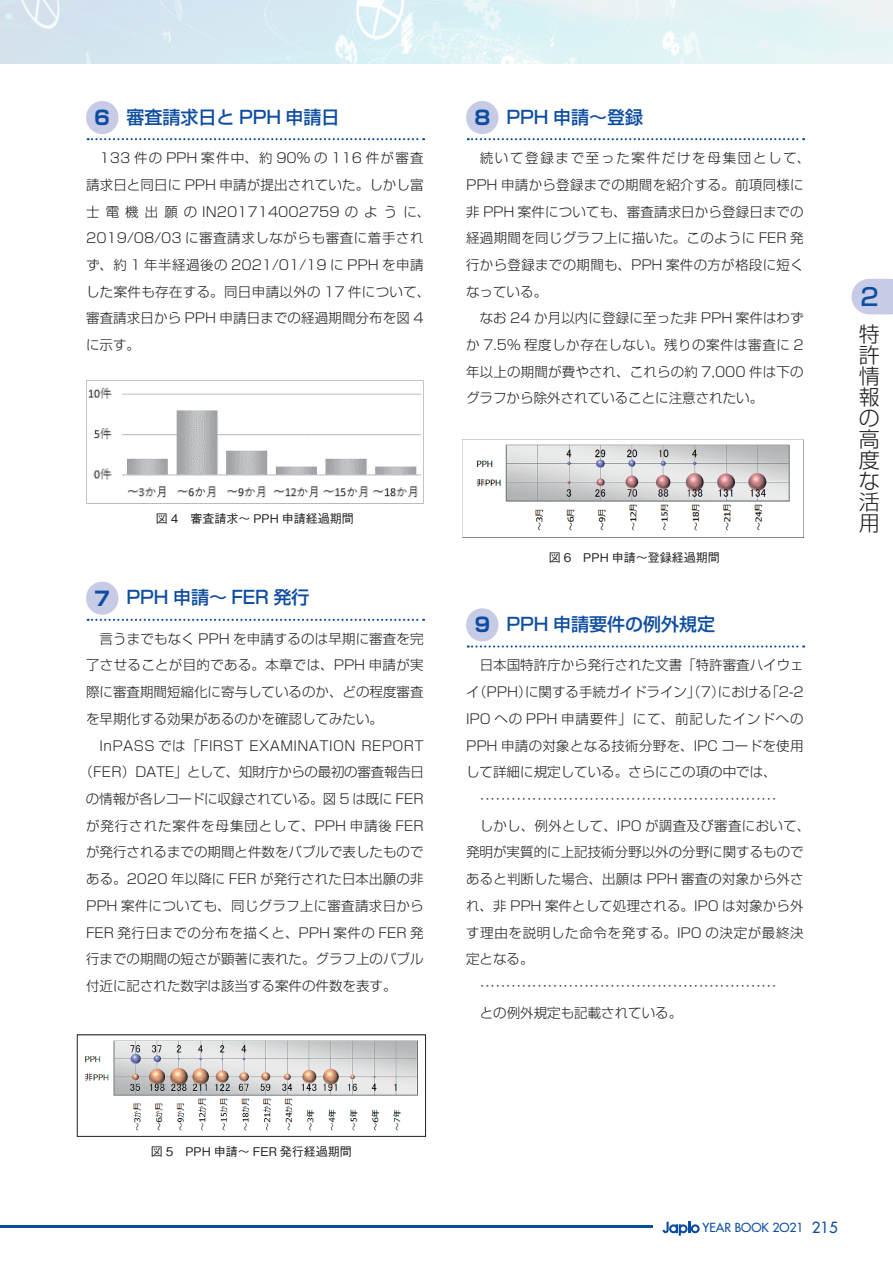
<style>
.page{position:relative;width:893px;height:1263px;background:#fff}
.page>*{position:absolute;margin:0;border:0;box-sizing:border-box;transform-origin:0 0}
.t1{font:500 24px "Shin Go Pr 5";color:#0d4da1}
.t2{font:300 21px/21px "Shin Go Pro";color:#231f20;text-align:justify}
.t3{font:500 18px "Shin Go Pro";color:#0d4da1}
.t4{font:300 13.5px/26.7px "Shin Go Pr 5";letter-spacing:.01em;color:#231f20}
.t5{font:300 13.5px "Shin Go Pr 5";letter-spacing:-.02em;color:#231f20}
.t6{font:300 13.5px "Shin Go Pr 5";letter-spacing:.065em;color:#231f20}
.t7{font:300 13.5px "Shin Go Pr 5";letter-spacing:.03em;color:#231f20}
.t8{font:300 13.5px "Shin Go Pr 5";letter-spacing:.035em;color:#231f20}
.t9{font:300 13.5px "Shin Go Pr 5";letter-spacing:.05em;color:#231f20}
.t10{font:500 12.15px "Futura Std";color:#0d4da1}
.t11{font:500 12px "Gothic BBB Pro";color:#231f20}
.s1{font-family:"Shin Go Pr 5";font-weight:700;font-size:19.5px}
.s2{font-size:15px}
</style>
<div class="page">
<svg style="left:662px;top:1222px;width:38px;height:14px"></svg>
<img style="left:0;top:0;width:893px;height:64px">
<hr style="left:0;top:1225px;width:653px;height:3px;background:#0d4da1">
<svg style="left:851px;top:279px;width:42px;height:35px"></svg>
<svg style="left:468px;top:138px;width:336px;height:2px"></svg>
<div style="left:466px;top:101px;width:32px;height:33px;background:#c7cbe6;border-radius:16px"></div>
<svg style="left:468px;top:645px;width:336px;height:2px"></svg>
<div style="left:466px;top:608px;width:32px;height:33px;background:#c7cbe6;border-radius:16px"></div>
<img style="left:463px;top:440px;width:341px;height:98px">
<svg style="left:88px;top:138px;width:336px;height:2px"></svg>
<div style="left:86px;top:101px;width:32px;height:33px;background:#c7cbe6;border-radius:16px"></div>
<svg style="left:88px;top:619px;width:336px;height:2px"></svg>
<div style="left:86px;top:582px;width:32px;height:33px;background:#c7cbe6;border-radius:16px"></div>
<img style="left:86px;top:381px;width:338px;height:122px">
<img style="left:84px;top:1040px;width:334px;height:91px">
<div style="left:77px;top:1034px;width:349px;height:102px;border:1px solid #231f20"></div>
<h3 class="t3" style="left:94px;top:102px;width:247px"><span class="s1">6</span> 審査請求日と PPH 申請日</h3>
<p class="t4" style="left:86px;top:143px;width:346px;text-indent:14px">133 件の PPH 案件中、約 90% の 116 件が審査請求日と同日に PPH 申請が提出されていた。しかし富士電機出願の IN201714002759 のように、<br>2019/08/03 に審査請求しながらも審査に着手されず、約 1 年半経過後の 2021/01/19 に PPH を申請した案件も存在する。同日申請以外の 17 件について、審査請求日から PPH 申請日までの経過期間分布を図 4に示す。</p>
<p class="t11" style="left:156px;top:508px;width:200px">図 4　審査請求～ PPH 申請経過期間</p>
<h3 class="t3" style="left:94px;top:583px;width:217px"><span class="s1">7</span> PPH 申請～ FER 発行</h3>
<p class="t4" style="left:86px;top:624px;width:339px;text-align:justify;text-indent:14px">言うまでもなく PPH を申請するのは早期に審査を完了させることが目的である。本章では、PPH 申請が実際に審査期間短縮化に寄与しているのか、どの程度審査を早期化する効果があるのかを確認してみたい。</p>
<p class="t7" style="left:100px;top:734px;width:325px">InPASS では「FIRST EXAMINATION REPORT</p>
<p class="t5" style="left:79px;top:761px;width:346px">（FER）DATE」として、知財庁からの最初の審査報告日</p>
<p class="t5" style="left:86px;top:788px;width:339px">の情報が各レコードに収録されている。図 5 は既に FER</p>
<p class="t6" style="left:86px;top:814px;width:339px">が発行された案件を母集団として、PPH 申請後 FER</p>
<p class="t4" style="left:86px;top:838px;width:339px">が発行されるまでの期間と件数をバブルで表したもので</p>
<p class="t4" style="left:86px;top:864px;width:339px">ある。2020 年以降に FER が発行された日本出願の非</p>
<p class="t4" style="left:86px;top:891px;width:339px">PPH 案件についても、同じグラフ上に審査請求日から</p>
<p class="t8" style="left:86px;top:921px;width:339px">FER 発行日までの分布を描くと、PPH 案件の FER 発</p>
<p class="t4" style="left:86px;top:944px;width:339px">行までの期間の短さが顕著に表れた。グラフ上のバブル</p>
<p class="t4" style="left:86px;top:971px;width:312px">付近に記された数字は該当する案件の件数を表す。</p>
<h3 class="t3" style="left:474px;top:102px;width:170px"><span class="s1">8</span> PPH 申請～登録</h3>
<p class="t4" style="left:466px;top:143px;width:346px;text-indent:14px">続いて登録まで至った案件だけを母集団として、<br>PPH 申請から登録までの期間を紹介する。前項同様に非 PPH 案件についても、審査請求日から登録日までの経過期間を同じグラフ上に描いた。このように FER 発行から登録までの期間も、PPH 案件の方が格段に短くなっている。</p>
<p class="t4" style="left:466px;top:304px;width:339px;text-align:justify;text-indent:14px">なお 24 か月以内に登録に至った非 PPH 案件はわずか 7.5% 程度しか存在しない。残りの案件は審査に 2年以上の期間が費やされ、これらの約 7,000 件は下のグラフから除外されていることに注意されたい。</p>
<p class="t11" style="left:549px;top:547px;width:173px">図 6　PPH 申請～登録経過期間</p>
<h3 class="t3" style="left:474px;top:609px;width:242px"><span class="s1">9</span> PPH 申請要件の例外規定</h3>
<p class="t4" style="left:480px;top:651px;width:325px">日本国特許庁から発行された文書「特許審査ハイウェ</p>
<p class="t4" style="left:466px;top:677px;width:339px">イ（PPH）に関する手続ガイドライン」（7）における「2-2</p>
<p class="t6" style="left:466px;top:708px;width:339px">IPO への PPH 申請要件」にて、前記したインドへの</p>
<p class="t4" style="left:466px;top:731px;width:339px">PPH 申請の対象となる技術分野を、IPC コードを使用</p>
<p class="t4" style="left:466px;top:757px;width:312px">して詳細に規定している。さらにこの項の中では、</p>
<p class="t4" style="left:475px;top:784px;width:307px">・・・・・・・・・・・・・・・・・・・・・・・・・・・・・・・・・・・・・・・・・・・・・・・・・・・・・・・・・</p>
<p class="t4" style="left:480px;top:811px;width:332px">しかし、例外として、IPO が調査及び審査において、</p>
<p class="t4" style="left:466px;top:838px;width:339px">発明が実質的に上記技術分野以外の分野に関するもので</p>
<p class="t4" style="left:466px;top:864px;width:339px">あると判断した場合、出願は PPH 審査の対象から外さ</p>
<p class="t4" style="left:466px;top:891px;width:339px">れ、非 PPH 案件として処理される。IPO は対象から外</p>
<p class="t9" style="left:466px;top:921px;width:339px">す理由を説明した命令を発する。IPO の決定が最終決</p>
<p class="t4" style="left:466px;top:944px;width:69px">定となる。</p>
<p class="t4" style="left:475px;top:971px;width:307px">・・・・・・・・・・・・・・・・・・・・・・・・・・・・・・・・・・・・・・・・・・・・・・・・・・・・・・・・・</p>
<p class="t4" style="left:480px;top:998px;width:204px">との例外規定も記載されている。</p>
<h1 class="t1" style="left:860px;top:277px;width:20px">2</h1>
<h2 class="t2" style="left:859px;top:321px;width:22px">特許情報の高度な活用</h2>
<p class="t11" style="left:151px;top:1141px;width:203px">図 5　PPH 申請～ FER 発行経過期間</p>
<p class="t10" style="left:703px;top:1220px;width:137px">YEAR BOOK 2O21 <span class="s2">215</span></p>
</div>
